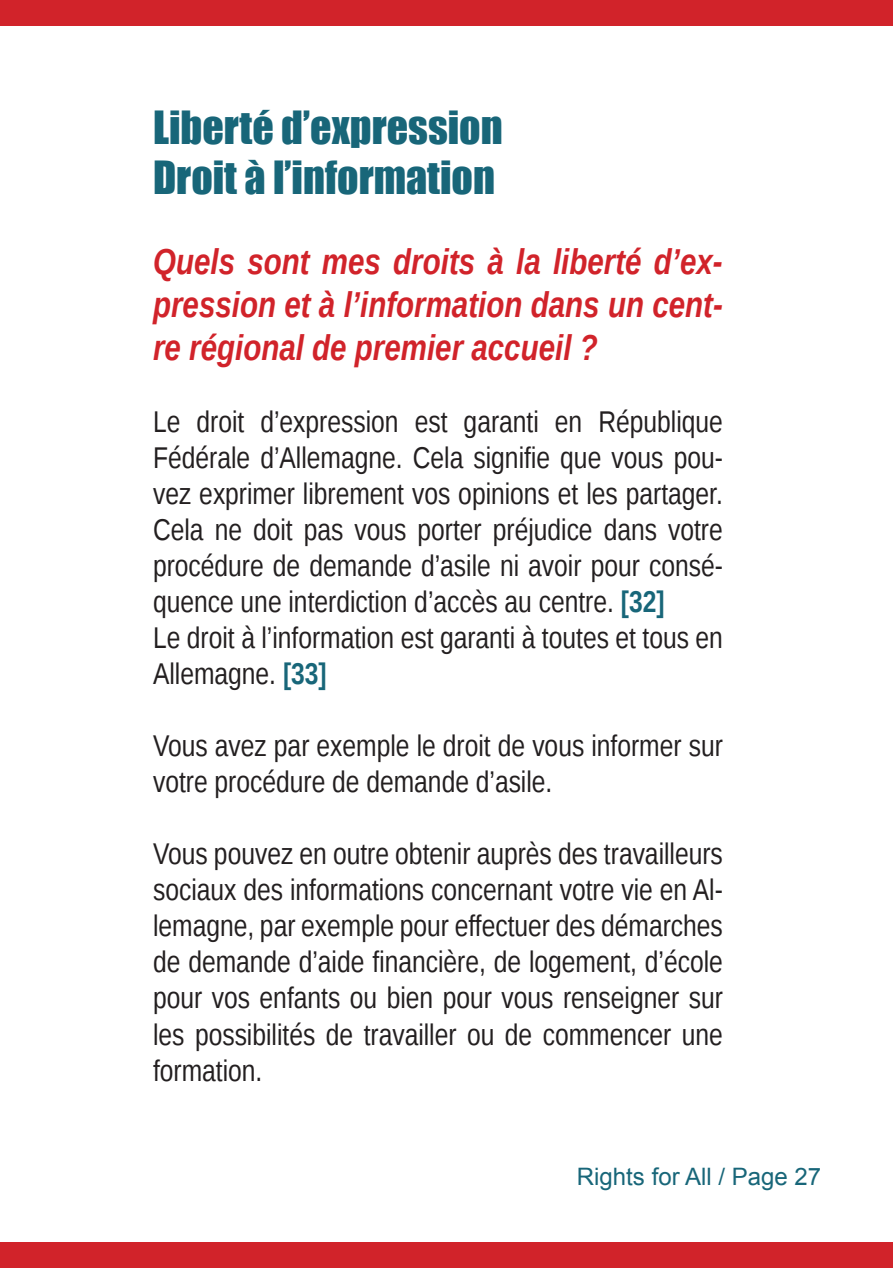
<style>
.page{position:relative;width:893px;height:1268px;background:#fff}
.page>*{position:absolute;margin:0;border:0;box-sizing:border-box;transform-origin:0 0}
.t1{font:42px/50.4px "Impact";color:#186679}
.t2{font:italic 700 36px/43.2px "Liberation Sans Narrow";color:#d1232a;text-align:justify}
.t3{font:30px/36px "Liberation Sans Narrow";color:#231f20}
.t4{font:24px "Arial";color:#186679}
.s1{font-weight:700;color:#186679}
</style>
<div class="page">
<div style="left:0;top:1242px;width:893px;height:25px;background:#d1232a"></div>
<div style="left:0;top:0;width:893px;height:26px;background:#d1232a"></div>
<h1 class="t1" style="left:153px;top:103px;width:351px">Liberté d’expression<br>Droit à l’information</h1>
<p class="t2" style="left:153px;top:242px;width:571px">Quels sont mes droits à la liberté d’ex&shy;pression et à l’information dans un cent&shy;re régional de premier accueil ?</p>
<p class="t3" style="left:153px;top:405px;width:571px">Le droit d’expression est garanti en République Fédérale d’Allemagne. Cela signifie que vous pou&shy;vez exprimer librement vos opinions et les partager.<br>Cela ne doit pas vous porter préjudice dans votre procédure de demande d’asile ni avoir pour consé&shy;quence une interdiction d’accès au centre. <span class="s1">[32]<br></span>Le droit à l’information est garanti à toutes et tous en Allemagne. <span class="s1">[33]</span></p>
<p class="t3" style="left:153px;top:729px;width:571px">Vous avez par exemple le droit de vous informer sur votre procédure de demande d’asile.</p>
<p class="t3" style="left:153px;top:837px;width:571px;text-align:justify">Vous pouvez en outre obtenir auprès des travailleurs sociaux des informations concernant votre vie en Al&shy;lemagne, par exemple pour effectuer des démarches de demande d’aide financière, de logement, d’école pour vos enfants ou bien pour vous renseigner sur les possibilités de travailler ou de commencer une formation.</p>
<p class="t4" style="left:577px;top:1167px;width:246px">Rights for All / Page 27</p>
</div>
